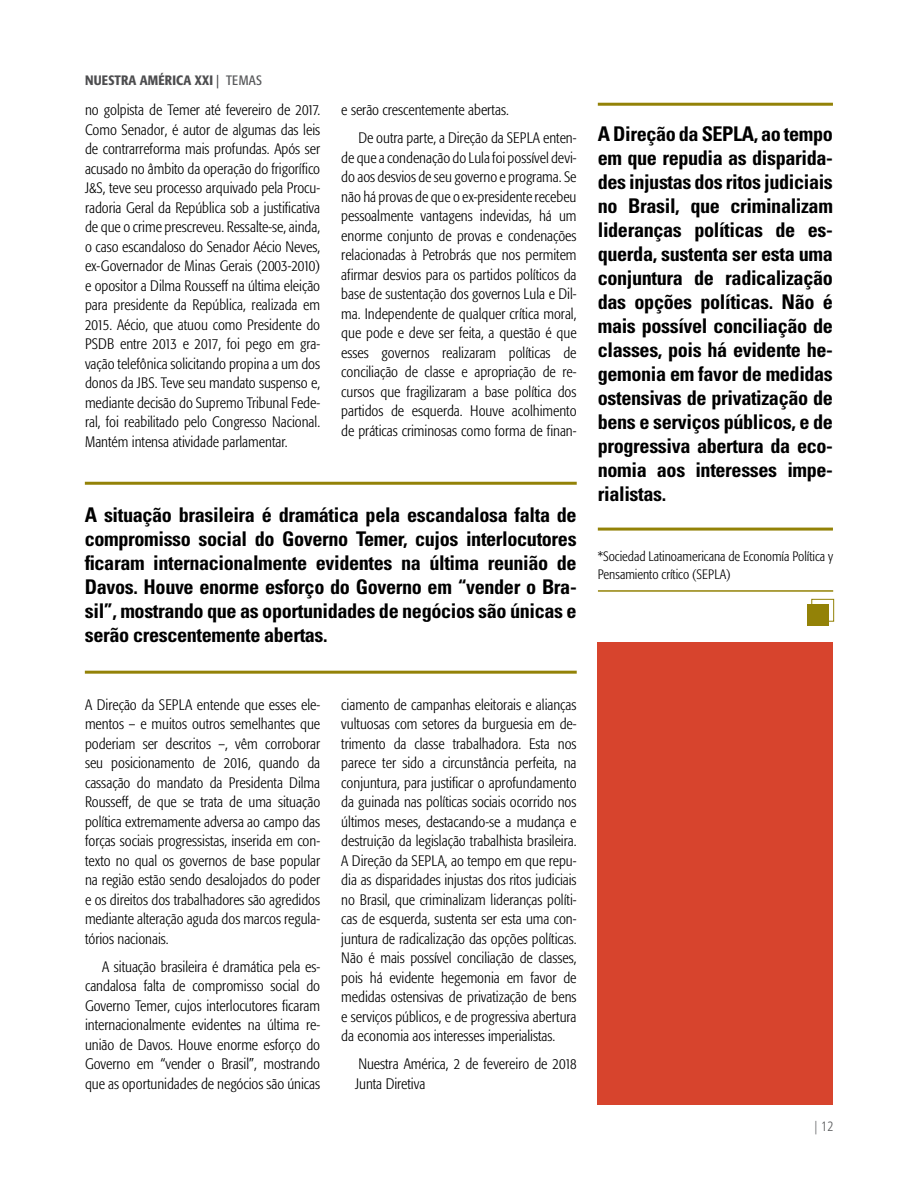
<style>
.page{position:relative;width:918px;height:1188px;background:#fff}
.page>*{position:absolute;margin:0;border:0;box-sizing:border-box;transform-origin:0 0}
.t1{font:700 condensed 20.25px/24px "Univers LT Std";letter-spacing:-.02em;color:#000;text-align:justify}
.t2{font:300 condensed 15px/19.5px "Formata";color:#000;text-align:justify}
.t3{font:300 condensed 13.5px/18px "Formata";color:#000}
.t4{font:500 condensed 13.5px "Formata";letter-spacing:.02em;color:#4d4d4f}
.t5{font:condensed 13.5px "Formata";letter-spacing:.02em;color:#58595b}
.t6{font:300 condensed 13.5px "Frutiger LT Std";color:#58595b}
.s1{font-weight:400}
</style>
<div class="page">
<hr style="left:85px;top:482px;width:492px;height:3px;background:#938207">
<hr style="left:598px;top:103px;width:235px;height:3px;background:#938207">
<hr style="left:598px;top:528px;width:235px;height:3px;background:#938207">
<hr style="left:85px;top:671px;width:492px;height:3px;background:#938207">
<div style="left:811px;top:599px;width:23px;height:23px;border:1px solid #938207"></div>
<div style="left:808px;top:604px;width:21px;height:22px;background:#938207"></div>
<hr style="left:598px;top:590px;width:235px;height:2px;background:#938207">
<div style="left:598px;top:642px;width:235px;height:463px;background:#d7442d"></div>
<p class="t4" style="left:85px;top:72px;width:136px">NUESTRA AMÉRICA XXI <span class="s1">|</span></p>
<p class="t5" style="left:226px;top:72px;width:37px">TEMAS</p>
<p class="t2" style="left:85px;top:100px;width:237px">no golpista de Temer até fevereiro de 2017.<br>Como Senador, é autor de algumas das leis de contrarreforma mais profundas. Após ser acusado no âmbito da operação do frigorífico J&amp;S, teve seu processo arquivado pela Procu&shy;radoria Geral da República sob a justificativa de que o crime prescreveu. Ressalte-se, ainda, o caso escandaloso do Senador Aécio Neves, ex-Governador de Minas Gerais (2003-2010) e opositor a Dilma Rousseff na última eleição para presidente da República, realizada em 2015. Aécio, que atuou como Presidente do PSDB entre 2013 e 2017, foi pego em gra&shy;vação telefônica solicitando propina a um dos donos da JBS. Teve seu mandato suspenso e, mediante decisão do Supremo Tribunal Fede&shy;ral, foi reabilitado pelo Congresso Nacional.<br>Mantém intensa atividade parlamentar.</p>
<p class="t2" style="left:358px;top:96px;width:220px;line-height:28px;text-indent:-17px">e serão crescentemente abertas.<br>De outra parte, a Direção da SEPLA enten-</p>
<p class="t2" style="left:341px;top:148px;width:237px">de que a condenação do Lula foi possível devi&shy;do aos desvios de seu governo e programa. Se não há provas de que o ex-presidente recebeu pessoalmente vantagens indevidas, há um enorme conjunto de provas e condenações relacionadas à Petrobrás que nos permitem afirmar desvios para os partidos políticos da base de sustentação dos governos Lula e Dil&shy;ma. Independente de qualquer crítica moral, que pode e deve ser feita, a questão é que esses governos realizaram políticas de conciliação de classe e apropriação de re&shy;cursos que fragilizaram a base política dos partidos de esquerda. Houve acolhimento de práticas criminosas como forma de finan-</p>
<p class="t1" style="left:85px;top:503px;width:493px">A situação brasileira é dramática pela escandalosa falta de compromisso social do Governo Temer, cujos interlocutores ficaram internacionalmente evidentes na última reunião de Davos. Houve enorme esforço do Governo em “vender o Bra&shy;sil”, mostrando que as oportunidades de negócios são únicas e serão crescentemente abertas.</p>
<p class="t1" style="left:598px;top:122px;width:237px">A Direção da SEPLA, ao tempo em que repudia as disparida&shy;des injustas dos ritos judiciais no Brasil, que criminalizam lideranças políticas de es&shy;querda, sustenta ser esta uma conjuntura de radicalização das opções políticas. Não é mais possível conciliação de classes, pois há evidente he&shy;gemonia em favor de medidas ostensivas de privatização de bens e serviços públicos, e de progressiva abertura da eco&shy;nomia aos interesses impe&shy;rialistas.</p>
<p class="t3" style="left:598px;top:548px;width:237px">*Sociedad Latinoamericana de Economía Política y<br>Pensamiento crítico (SEPLA)</p>
<p class="t2" style="left:85px;top:695px;width:237px">A Direção da SEPLA entende que esses ele&shy;mentos – e muitos outros semelhantes que poderiam ser descritos –, vêm corroborar seu posicionamento de 2016, quando da cassação do mandato da Presidenta Dilma Rousseff, de que se trata de uma situação política extremamente adversa ao campo das forças sociais progressistas, inserida em con&shy;texto no qual os governos de base popular na região estão sendo desalojados do poder e os direitos dos trabalhadores são agredidos mediante alteração aguda dos marcos regula&shy;tórios nacionais.</p>
<p class="t2" style="left:85px;top:957px;width:237px;text-indent:17px">A situação brasileira é dramática pela es&shy;candalosa falta de compromisso social do Governo Temer, cujos interlocutores ficaram internacionalmente evidentes na última re&shy;união de Davos. Houve enorme esforço do Governo em “vender o Brasil”, mostrando que as oportunidades de negócios são únicas</p>
<p class="t2" style="left:341px;top:695px;width:237px">ciamento de campanhas eleitorais e alianças vultuosas com setores da burguesia em de&shy;trimento da classe trabalhadora. Esta nos parece ter sido a circunstância perfeita, na conjuntura, para justificar o aprofundamento da guinada nas políticas sociais ocorrido nos últimos meses, destacando-se a mudança e destruição da legislação trabalhista brasileira.<br>A Direção da SEPLA, ao tempo em que repu&shy;dia as disparidades injustas dos ritos judiciais no Brasil, que criminalizam lideranças políti&shy;cas de esquerda, sustenta ser esta uma con&shy;juntura de radicalização das opções políticas.<br>Não é mais possível conciliação de classes, pois há evidente hegemonia em favor de medidas ostensivas de privatização de bens e serviços públicos, e de progressiva abertura da economia aos interesses imperialistas.</p>
<p class="t2" style="left:355px;top:1055px;width:223px">Nuestra América, 2 de fevereiro de 2018<br>Junta Diretiva</p>
<p class="t6" style="left:815px;top:1118px;width:21px">| 12</p>
</div>
